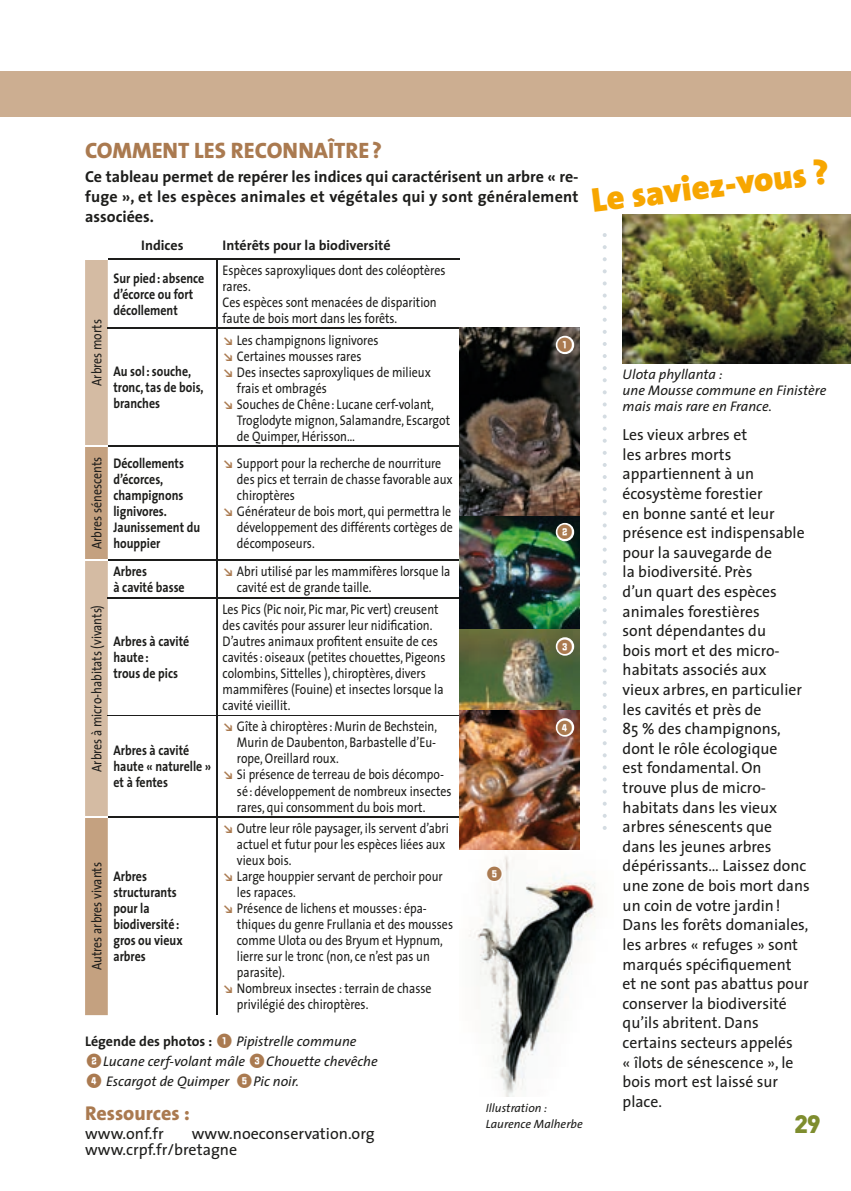
<style>
.page{position:relative;width:851px;height:1191px;background:#fff}
.page>*{position:absolute;margin:0;border:0;box-sizing:border-box;transform-origin:0 0}
.t1{font:900 34.6px "The Sans";color:#f7a600}
.t2{font:900 25px "DIN";color:#7e8d2e}
.t3{font:800 22.4px "The Sans";color:#aa7a50}
.t4{font:800 20px "The Sans";color:#aa7a50}
.t5{font:18px "Numbers Style Two Circle Negative";color:#aa7a50}
.t6{font:16px/19.6px "The Sans";color:#1d1d1b}
.t7{font:700 16px/20px "The Sans";letter-spacing:.015em;color:#1d1d1b;text-align:justify}
.t8{font:14px/16px "The Sans";color:#1d1d1b;scale:.85 1}
.t9{font:700 14px/16px "The Sans";color:#1d1d1b;scale:.85 1}
.t10{font:italic 14px/20px "The Sans";color:#1d1d1b}
.t11{font:700 14px "The Sans";color:#1d1d1b}
.t12{font:italic 12px/16px "The Sans";color:#1d1d1b}
.s1{font-family:"Flesh Plain";color:#aa7a50}
.s2{font-weight:700;font-style:normal}
.s3{font-family:"Numbers Style Two Circle Negative";font-style:normal;font-size:18px;color:#aa7a50}
</style>
<div class="page">
<div style="left:0;top:71px;width:850px;height:45px;background:#ccae91"></div>
<hr style="left:108px;top:258px;width:109px;height:1px;background:#1d1d1b">
<hr style="left:217px;top:258px;width:242px;height:1px;background:#1d1d1b">
<hr style="left:216px;top:259px;width:1px;height:69px;background:#1d1d1b">
<hr style="left:108px;top:328px;width:109px;height:1px;background:#1d1d1b">
<hr style="left:217px;top:328px;width:242px;height:1px;background:#1d1d1b">
<hr style="left:216px;top:329px;width:1px;height:117px;background:#1d1d1b">
<hr style="left:108px;top:446px;width:109px;height:1px;background:#1d1d1b">
<hr style="left:217px;top:446px;width:242px;height:1px;background:#1d1d1b">
<hr style="left:216px;top:447px;width:1px;height:112px;background:#1d1d1b">
<hr style="left:108px;top:559px;width:109px;height:1px;background:#1d1d1b">
<hr style="left:217px;top:559px;width:242px;height:1px;background:#1d1d1b">
<hr style="left:216px;top:560px;width:1px;height:37px;background:#1d1d1b">
<hr style="left:108px;top:597px;width:109px;height:1px;background:#1d1d1b">
<hr style="left:217px;top:597px;width:242px;height:1px;background:#1d1d1b">
<hr style="left:216px;top:598px;width:1px;height:116px;background:#1d1d1b">
<hr style="left:108px;top:714px;width:109px;height:1px;background:#1d1d1b">
<hr style="left:217px;top:714px;width:242px;height:1px;background:#1d1d1b">
<hr style="left:216px;top:715px;width:1px;height:101px;background:#1d1d1b">
<hr style="left:108px;top:816px;width:109px;height:1px;background:#1d1d1b">
<hr style="left:217px;top:816px;width:242px;height:1px;background:#1d1d1b">
<hr style="left:216px;top:817px;width:1px;height:198px;background:#1d1d1b">
<svg style="left:85px;top:260px;width:23px;height:755px;background:#ceb196"></svg>
<svg style="left:602px;top:233px;width:4px;height:597px"></svg>
<img style="left:459px;top:328px;width:120px;height:522px">
<img style="left:622px;top:215px;width:228px;height:148px">
<svg style="left:553px;top:334px;width:23px;height:22px"></svg>
<svg style="left:553px;top:521px;width:23px;height:22px"></svg>
<svg style="left:553px;top:635px;width:23px;height:22px"></svg>
<svg style="left:553px;top:702px;width:23px;height:36px"></svg>
<img style="left:469px;top:855px;width:127px;height:242px">
<svg style="left:485px;top:865px;width:18px;height:18px"></svg>
<h3 class="t3" style="left:85px;top:131px;width:298px">COMMENT LES RECONNAÎTRE ?</h3>
<p class="t7" style="left:85px;top:167px;width:495px">Ce tableau permet de repérer les indices qui caractérisent un arbre « re&shy;fuge », et les espèces animales et végétales qui y sont généralement associées.</p>
<p class="t11" style="left:141px;top:233px;width:44px">Indices</p>
<p class="t11" style="left:222px;top:233px;width:169px">Intérêts pour la biodiversité</p>
<p class="t8" style="left:88px;top:386px;width:80px;rotate:-90deg">Arbres morts</p>
<p class="t9" style="left:113px;top:270px;width:108px">Sur pied : absence d’écorce ou fort décollement</p>
<p class="t8" style="left:222px;top:261px;width:263px">Espèces saproxyliques dont des coléoptères rares.<br>Ces espèces sont menacées de disparition faute de bois mort dans les forêts.</p>
<p class="t9" style="left:113px;top:363px;width:107px">Au sol : souche, tronc, tas de bois, branches</p>
<p class="t8" style="left:222px;top:331px;width:185px"><span class="s1">K</span> Les champignons lignivores</p>
<p class="t8" style="left:222px;top:347px;width:165px"><span class="s1">K</span> Certaines mousses rares</p>
<p class="t8" style="left:222px;top:363px;width:246px"><span class="s1">K</span> Des insectes saproxyliques de milieux</p>
<p class="t8" style="left:237px;top:379px;width:107px">frais et ombragés</p>
<p class="t8" style="left:222px;top:395px;width:250px"><span class="s1">K</span> Souches de Chêne : Lucane cerf-volant,</p>
<p class="t8" style="left:237px;top:411px;width:252px">Troglodyte mignon, Salamandre, Escargot</p>
<p class="t8" style="left:237px;top:427px;width:140px">de Quimper, Hérisson…</p>
<p class="t8" style="left:88px;top:549px;width:110px;rotate:-90deg">Arbres sénescents</p>
<p class="t9" style="left:113px;top:455px;width:104px">Décollements d’écorces, champignons lignivores.<br>Jaunissement du houppier</p>
<p class="t8" style="left:222px;top:455px;width:259px"><span class="s1">K</span> Support pour la recherche de nourriture</p>
<p class="t8" style="left:237px;top:471px;width:255px">des pics et terrain de chasse favorable aux</p>
<p class="t8" style="left:237px;top:487px;width:70px">chiroptères</p>
<p class="t8" style="left:222px;top:503px;width:270px"><span class="s1">K</span> Générateur de bois mort, qui permettra le</p>
<p class="t8" style="left:237px;top:519px;width:255px">développement des différents cortèges de</p>
<p class="t8" style="left:237px;top:535px;width:93px">décomposeurs.</p>
<p class="t8" style="left:88px;top:772px;width:198px;rotate:-90deg">Arbres à micro-habitats (vivants)</p>
<p class="t9" style="left:113px;top:562px;width:85px">Arbres<br>à cavité basse</p>
<p class="t8" style="left:237px;top:563px;width:252px;text-indent:-14px"><span class="s1">K</span> Abri utilisé par les mammifères lorsque la cavité est de grande taille.</p>
<p class="t9" style="left:113px;top:632px;width:91px">Arbres à cavité haute :<br>trous de pics</p>
<p class="t8" style="left:223px;top:600px;width:263px">Les Pics (Pic noir, Pic mar, Pic vert) creusent des cavités pour assurer leur nidification.<br>D’autres animaux profitent ensuite de ces cavités : oiseaux (petites chouettes, Pigeons colombins, Sittelles ), chiroptères, divers mammifères (Fouine) et insectes lorsque la cavité vieillit.</p>
<p class="t9" style="left:113px;top:742px;width:116px">Arbres à cavité haute « naturelle » et à fentes</p>
<p class="t8" style="left:222px;top:718px;width:254px"><span class="s1">K</span> Gîte à chiroptères : Murin de Bechstein,</p>
<p class="t8" style="left:237px;top:734px;width:236px">Murin de Daubenton, Barbastelle d’Eu-</p>
<p class="t8" style="left:237px;top:750px;width:121px">rope, Oreillard roux.</p>
<p class="t8" style="left:222px;top:766px;width:262px"><span class="s1">K</span> Si présence de terreau de bois décompo-</p>
<p class="t8" style="left:237px;top:782px;width:254px">sé : développement de nombreux insectes</p>
<p class="t8" style="left:237px;top:798px;width:223px">rares, qui consomment du bois mort.</p>
<p class="t8" style="left:88px;top:970px;width:128px;rotate:-90deg">Autres arbres vivants</p>
<p class="t9" style="left:113px;top:868px;width:83px">Arbres structurants pour la biodiversité : gros ou vieux arbres</p>
<p class="t8" style="left:222px;top:820px;width:267px"><span class="s1">K</span> Outre leur rôle paysager, ils servent d’abri</p>
<p class="t8" style="left:237px;top:836px;width:246px">actuel et futur pour les espèces liées aux</p>
<p class="t8" style="left:237px;top:852px;width:66px">vieux bois.</p>
<p class="t8" style="left:222px;top:868px;width:260px"><span class="s1">K</span> Large houppier servant de perchoir pour</p>
<p class="t8" style="left:237px;top:884px;width:71px">les rapaces.</p>
<p class="t8" style="left:222px;top:900px;width:242px"><span class="s1">K</span> Présence de lichens et mousses : épa-</p>
<p class="t8" style="left:237px;top:916px;width:256px">thiques du genre Frullania et des mousses</p>
<p class="t8" style="left:237px;top:932px;width:244px">comme Ulota ou des Bryum et Hypnum,</p>
<p class="t8" style="left:237px;top:948px;width:228px">lierre sur le tronc (non, ce n’est pas un</p>
<p class="t8" style="left:237px;top:964px;width:58px">parasite).</p>
<p class="t8" style="left:222px;top:980px;width:247px"><span class="s1">K</span> Nombreux insectes : terrain de chasse</p>
<p class="t8" style="left:237px;top:996px;width:156px">privilégié des chiroptères.</p>
<p class="t10" style="left:85px;top:1030px;width:294px"><span class="s2">Légende des photos :</span> <span class="s3">1</span> Pipistrelle commune<br><span class="s3">2</span>Lucane cerf-volant mâle <span class="s3">3</span>Chouette chevêche<br><span class="s3">4</span> Escargot de Quimper <span class="s3">5</span>Pic noir.</p>
<h3 class="t4" style="left:85px;top:1096px;width:106px">Ressources :</h3>
<p class="t6" style="left:85px;top:1123px;width:80px">www.onf.fr</p>
<p class="t6" style="left:85px;top:1125px;width:291px;line-height:16px;text-indent:107px">www.noeconservation.org www.crpf.fr/bretagne</p>
<p class="t5" style="left:556px;top:335px;width:19px">1</p>
<p class="t5" style="left:556px;top:522px;width:19px">2</p>
<p class="t5" style="left:556px;top:637px;width:19px">3</p>
<p class="t5" style="left:485px;top:864px;width:19px">5</p>
<p class="t5" style="left:556px;top:718px;width:19px">4</p>
<p class="t12" style="left:485px;top:1099px;width:98px">Illustration :<br>Laurence Malherbe</p>
<h1 class="t1" style="left:588px;top:171px;width:241px;rotate:-7deg">Le saviez-vous ?</h1>
<p class="t10" style="left:622px;top:366px;width:205px;line-height:16px">Ulota phyllanta :<br>une Mousse commune en Finistère mais mais rare en France.</p>
<p class="t6" style="left:622px;top:424px;width:188px">Les vieux arbres et<br>les arbres morts appartiennent à un écosystème forestier<br>en bonne santé et leur présence est indispensable pour la sauvegarde de<br>la biodiversité. Près<br>d’un quart des espèces animales forestières<br>sont dépendantes du<br>bois mort et des micro&shy;habitats associés aux<br>vieux arbres, en particulier les cavités et près de<br>85 % des champignons, dont le rôle écologique<br>est fondamental. On<br>trouve plus de micro&shy;habitats dans les vieux arbres sénescents que<br>dans les jeunes arbres dépérissants… Laissez donc une zone de bois mort dans un coin de votre jardin !<br>Dans les forêts domaniales, les arbres « refuges » sont marqués spécifiquement<br>et ne sont pas abattus pour conserver la biodiversité qu’ils abritent. Dans certains secteurs appelés<br>« îlots de sénescence », le bois mort est laissé sur place.</p>
<h2 class="t2" style="left:794px;top:1106px;width:28px">29</h2>
</div>
